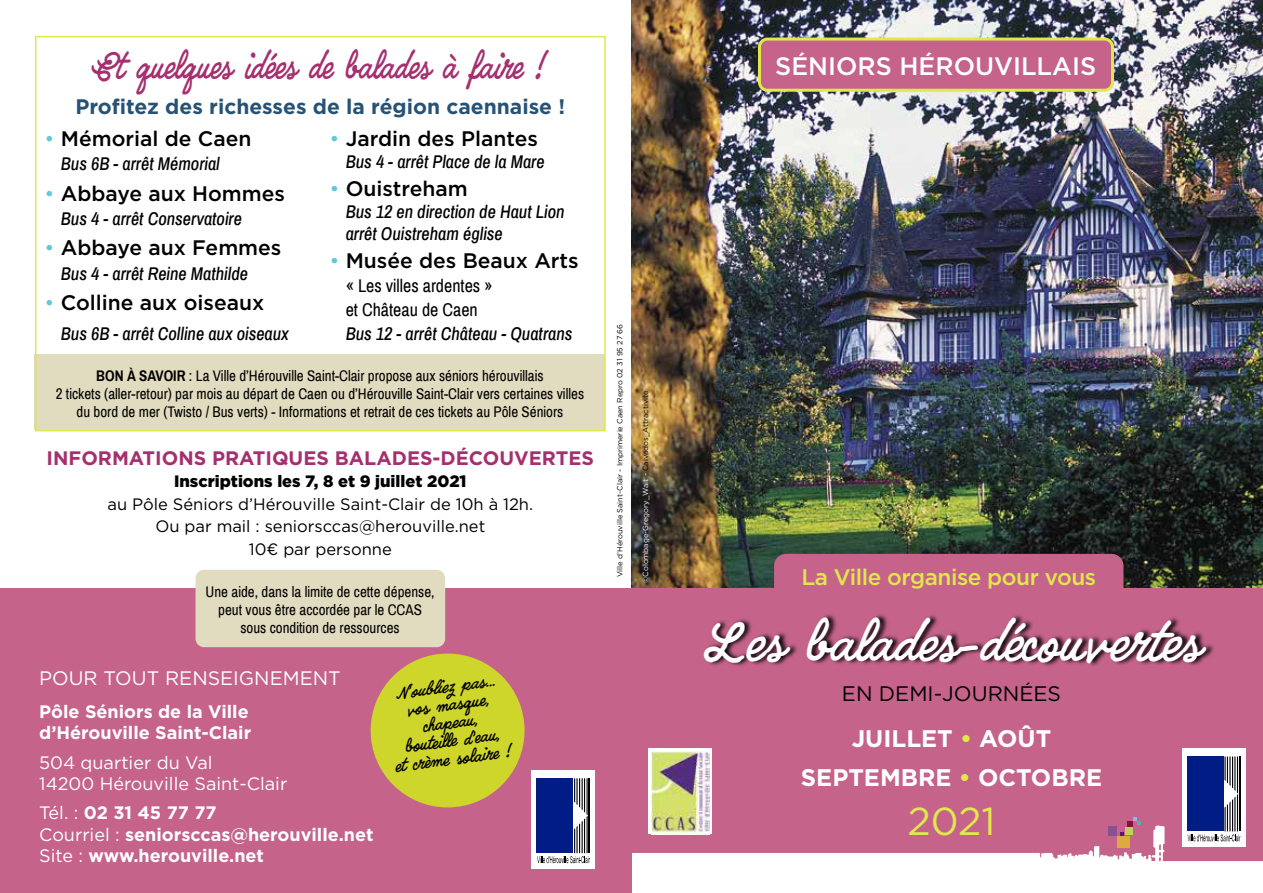
<style>
.page{position:relative;width:1263px;height:893px;background:#fff}
.page>*{position:absolute;margin:0;border:0;box-sizing:border-box;transform-origin:0 0}
.t1{font:46.5px "Quimby Gubernatorial";color:#fff}
.t2{font:39px "Gotham";color:#e0e84b}
.t3{font:31.5px "Quimby Gubernatorial";color:#a52f6f;scale:.83 1}
.t4{font:500 25.2px "Gotham";color:#fff}
.t5{font:700 24px/39px "Gotham";color:#fff;text-align:center}
.t6{font:500 22.5px "Gotham";letter-spacing:-.02em;color:#e0e84b}
.t7{font:500 21px "Gotham";color:#000}
.t8{font:700 21px "Gotham";color:#275275}
.t9{font:21px "Gotham";color:#000}
.t10{font:700 19.5px "Gotham";color:#a52f6f}
.t11{font:19.5px "Gotham";color:#fff}
.t12{font:italic 500 18px/22px "Archivo Narrow";color:#000}
.t13{font:700 18px/21px "Gotham";color:#fff}
.t14{font:18px/21px "Gotham";color:#fff}
.t15{font:18px/24.2px "Archivo Narrow";color:#000}
.t16{font:16.5px/22.5px "Gotham";color:#000;text-align:center}
.t17{font:900 16.5px "Gotham";color:#000}
.t18{font:15.15px/18.1px "Quimby Gubernatorial";color:#000;text-align:center}
.t19{font:15px/18px "Archivo Narrow";color:#000;text-align:center}
.t20{font:7.5px "Gotham";color:#000}
.t21{font:7.5px "Gotham";color:#fff}
.s1{font-weight:400;color:#5fcada}
.s2{font-weight:700}
.s3{font-weight:400}
.s4{font-style:italic}
.s5{color:#000}
.s6{color:#e0e84b}
</style>
<div class="page">
<div style="left:35px;top:354px;width:570px;height:76px;background:#e1dbbf"></div>
<div style="left:35px;top:36px;width:571px;height:395px;border:2px solid #e0e84b"></div>
<img style="left:631px;top:0;width:632px;height:589px">
<div style="left:0;top:589px;width:1263px;height:304px;background:#c5638b"></div>
<div style="left:1182px;top:748px;width:63px;height:99px;background:#fff"></div>
<div style="left:531px;top:770px;width:64px;height:99px;background:#fff"></div>
<svg style="left:537px;top:778px;width:53px;height:85px;background:#3f508e"></svg>
<div style="left:648px;top:748px;width:64px;height:86px;background:linear-gradient(to right,#fff,#fff)"></div>
<img style="left:651px;top:752px;width:59px;height:4px">
<div style="left:371px;top:653px;width:153px;height:154px;background:#ced52b;border-radius:50%"></div>
<div style="left:774px;top:554px;width:349px;height:44px;background:#c5638b;border-radius:12px"></div>
<div style="left:196px;top:570px;width:249px;height:77px;background:#e1dbbf;border-radius:9px"></div>
<svg style="left:632px;top:756px;width:631px;height:137px"></svg>
<div style="left:759px;top:39px;width:353px;height:51px;background:#c5638b;border-radius:8px"></div>
<div style="left:758px;top:38px;width:356px;height:54px;border:3px solid #e0e84b;border-radius:8px"></div>
<svg style="left:705px;top:614px;width:509px;height:52px"></svg>
<h3 class="t3" style="left:91px;top:49px;width:554px">Et quelques idées de balades à faire !</h3>
<h3 class="t8" style="left:75px;top:92px;width:491px">Profitez des richesses de la région caennaise !</h3>
<h3 class="t7" style="left:44px;top:125px;width:208px"><span class="s1">•</span> Mémorial de Caen</h3>
<p class="t12" style="left:61px;top:153px;width:160px">Bus 6B - arrêt Mémorial</p>
<h3 class="t7" style="left:44px;top:179px;width:242px"><span class="s1">•</span> Abbaye aux Hommes</h3>
<p class="t12" style="left:61px;top:208px;width:183px">Bus 4 - arrêt Conservatoire</p>
<h3 class="t7" style="left:44px;top:234px;width:238px"><span class="s1">•</span> Abbaye aux Femmes</h3>
<p class="t12" style="left:61px;top:263px;width:189px">Bus 4 - arrêt Reine Mathilde</p>
<h3 class="t7" style="left:44px;top:289px;width:221px"><span class="s1">•</span> Colline aux oiseaux</h3>
<p class="t12" style="left:61px;top:323px;width:230px">Bus 6B - arrêt Colline aux oiseaux</p>
<h3 class="t7" style="left:329px;top:125px;width:210px"><span class="s1">•</span> Jardin des Plantes</h3>
<p class="t12" style="left:346px;top:151px;width:200px">Bus 4 - arrêt Place de la Mare</p>
<h3 class="t7" style="left:329px;top:174px;width:140px"><span class="s1">•</span> Ouistreham</h3>
<p class="t12" style="left:346px;top:201px;width:221px">Bus 12 en direction de Haut Lion arrêt Ouistreham église</p>
<h3 class="t7" style="left:329px;top:246px;width:251px"><span class="s1">•</span> Musée des Beaux Arts</h3>
<p class="t15" style="left:346px;top:274px;width:148px">« Les villes ardentes » et Château de Caen</p>
<p class="t12" style="left:346px;top:323px;width:228px">Bus 12 - arrêt Château - Quatrans</p>
<p class="t19" style="left:56px;top:367px;width:530px"><span class="s2">BON À SAVOIR</span> : La Ville d’Hérouville Saint-Clair propose aux séniors hérouvillais<br>2 tickets (aller-retour) par mois au départ de Caen ou d’Hérouville Saint-Clair vers certaines villes du bord de mer (Twisto / Bus verts) - Informations et retrait de ces tickets au Pôle Séniors</p>
<h3 class="t10" style="left:47px;top:445px;width:549px">INFORMATIONS PRATIQUES BALADES-DÉCOUVERTES</h3>
<p class="t17" style="left:174px;top:470px;width:294px">Inscriptions les 7, 8 et 9 juillet 2021</p>
<p class="t16" style="left:108px;top:492px;width:427px">au Pôle Séniors d’Hérouville Saint-Clair de 10h à 12h.<br>Ou par mail : seniorsccas@herouville.net<br>10€ par personne</p>
<p class="t19" style="left:205px;top:583px;width:231px">Une aide, dans la limite de cette dépense, peut vous être accordée par le CCAS sous condition de ressources</p>
<h3 class="t11" style="left:39px;top:665px;width:303px">POUR TOUT RENSEIGNEMENT</h3>
<p class="t13" style="left:39px;top:701px;width:213px">Pôle Séniors de la Ville d’Hérouville Saint-Clair</p>
<p class="t14" style="left:39px;top:752px;width:250px">504 quartier du Val<br>14200 Hérouville Saint-Clair</p>
<p class="t13" style="left:39px;top:802px;width:336px"><span class="s3">Tél. :</span> 02 31 45 77 77<br><span class="s3">Courriel :</span> seniorsccas@herouville.net<br><span class="s3">Site :</span> www.herouville.net</p>
<p class="t18" style="left:383px;top:686px;width:122px;rotate:-8deg"><span class="s4">N</span>’<span class="s4">oubliez pas… </span>vos masque, chapeau,<br>bouteille d’eau,<br>et crème solaire !</p>
<p class="t20" style="left:615px;top:577px;width:255px;rotate:-90deg">Ville d’Hérouville Saint-Clair - Imprimerie Caen Repro 02 31 95 27 66</p>
<p class="t21" style="left:641px;top:583px;width:194px;rotate:-90deg">©Colombage-Gregory_Wait - <span class="s5">Calvados_Attractivite</span></p>
<h3 class="t4" style="left:775px;top:49px;width:322px">SÉNIORS HÉROUVILLAIS</h3>
<h3 class="t6" style="left:801px;top:562px;width:296px">La Ville organise pour vous</h3>
<h1 class="t1" style="left:704px;top:617px;width:497px">Les balades-découvertes</h1>
<h3 class="t9" style="left:842px;top:680px;width:221px">EN DEMI-JOURNÉES</h3>
<h3 class="t5" style="left:801px;top:719px;width:303px">JUILLET <span class="s6">•</span> AOÛT<br>SEPTEMBRE <span class="s6">•</span> OCTOBRE</h3>
<h2 class="t2" style="left:907px;top:797px;width:90px">2021</h2>
</div>
